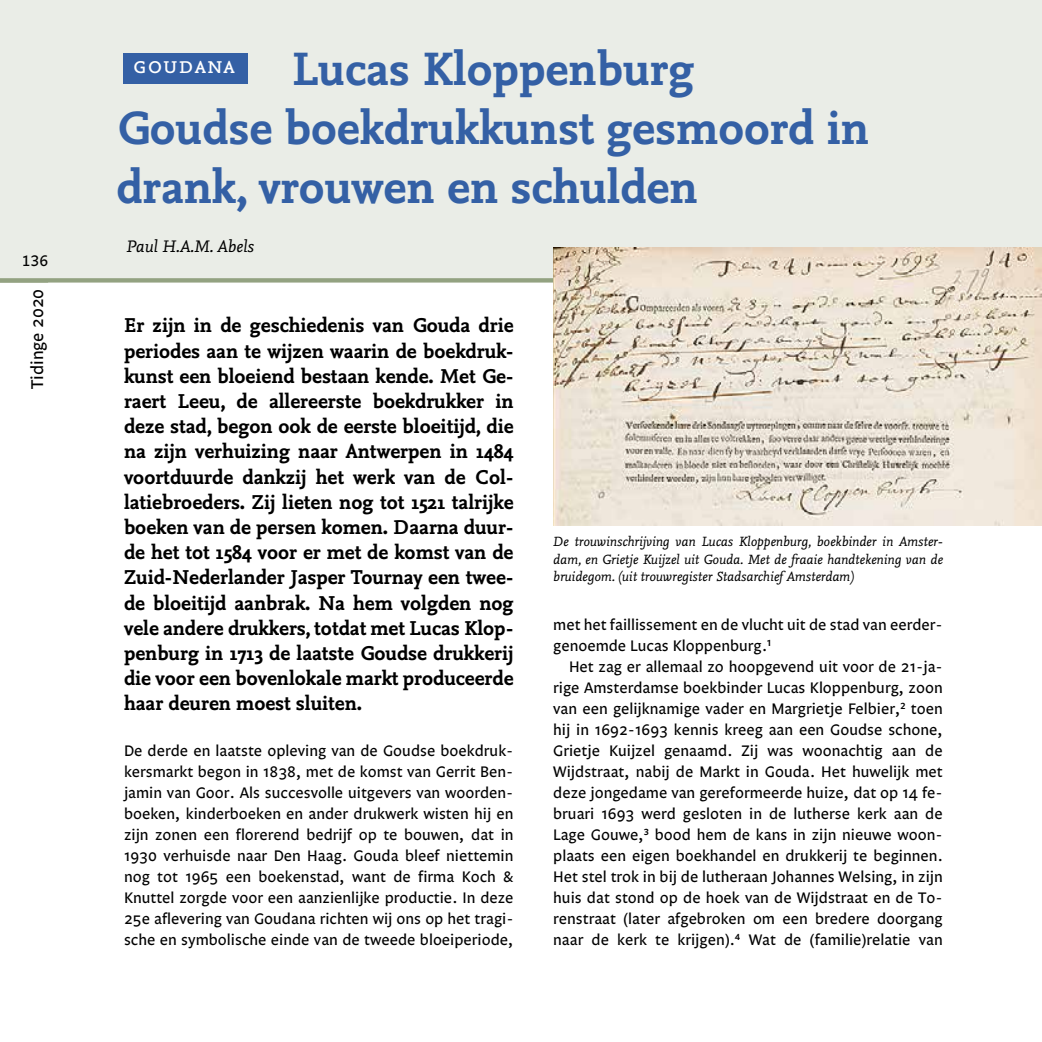
<style>
.page{position:relative;width:1042px;height:1042px;background:#fff}
.page>*{position:absolute;margin:0;border:0;box-sizing:border-box;transform-origin:0 0}
.t1{font:700 49px/58.8px "Nexus Mix";color:#3460a5}
.t2{font:24.5px "Nexus Mix Regular SC";letter-spacing:.05em;color:#fff}
.t3{font:700 21px/25.2px "Nexus Mix";color:#000;text-align:justify}
.t4{font:italic 17.5px "Nexus Mix";color:#000}
.t5{font:17.5px "Legato One";color:#000}
.t6{font:15.75px/21px "Legato One";color:#000;text-align:justify}
.t7{font:15.75px "Legato One TF";color:#000}
.t8{font:italic 14px/17.5px "Nexus Mix";color:#000;text-align:justify}
</style>
<div class="page">
<div style="left:0;top:0;width:1042px;height:280px;background:#eaede7"></div>
<div style="left:0;top:278px;width:1042px;height:5px;background:#93a281"></div>
<img style="left:553px;top:247px;width:489px;height:278px">
<div style="left:123px;top:54px;width:125px;height:30px;background:#3460a5"></div>
<p class="t7" style="left:22px;top:252px;width:28px">136</p>
<p class="t5" style="left:27px;top:389px;width:102px;rotate:-90deg">Tidinge 2020</p>
<h1 class="t1" style="left:116px;top:39px;width:754px;text-indent:175px">Lucas Kloppenburg<br>Goudse boekdrukkunst gesmoord in drank, vrouwen en schulden</h1>
<p class="t4" style="left:126px;top:235px;width:129px">Paul H.A.M. Abels</p>
<h2 class="t2" style="left:133px;top:49px;width:103px">goudana</h2>
<p class="t3" style="left:124px;top:312px;width:391px">Er zijn in de geschiedenis van Gouda drie periodes aan te wijzen waarin de boekdruk&shy;kunst een bloeiend bestaan kende. Met Ge&shy;raert Leeu, de allereerste boekdrukker in deze stad, begon ook de eerste bloeitijd, die na zijn verhuizing naar Antwerpen in 1484 voortduurde dankzij het werk van de Col&shy;latiebroeders. Zij lieten nog tot 1521 talrijke boeken van de persen komen. Daarna duur&shy;de het tot 1584 voor er met de komst van de Zuid-Nederlander Jasper Tournay een twee&shy;de bloeitijd aanbrak. Na hem volgden nog vele andere drukkers, totdat met Lucas Klop&shy;penburg in 1713 de laatste Goudse drukkerij die voor een bovenlokale markt produceerde haar deuren moest sluiten.</p>
<p class="t6" style="left:124px;top:741px;width:391px">De derde en laatste opleving van de Goudse boekdruk&shy;kersmarkt begon in 1838, met de komst van Gerrit Ben&shy;jamin van Goor. Als succesvolle uitgevers van woorden&shy;boeken, kinderboeken en ander drukwerk wisten hij en zijn zonen een florerend bedrijf op te bouwen, dat in 1930 verhuisde naar Den Haag. Gouda bleef niettemin nog tot 1965 een boekenstad, want de firma Koch &amp; Knuttel zorgde voor een aanzienlijke productie. In deze 25e aflevering van Goudana richten wij ons op het tragi&shy;sche en symbolische einde van de tweede bloeiperiode,</p>
<p class="t8" style="left:553px;top:533px;width:391px">De trouwinschrijving van Lucas Kloppenburg, boekbinder in Amster&shy;dam, en Grietje Kuijzel uit Gouda. Met de fraaie handtekening van de bruidegom. (uit trouwregister Stadsarchief Amsterdam)</p>
<p class="t6" style="left:553px;top:615px;width:391px">met het faillissement en de vlucht uit de stad van eerder&shy;genoemde Lucas Kloppenburg.<sup>1</sup></p>
<p class="t6" style="left:553px;top:657px;width:391px;text-indent:16px">Het zag er allemaal zo hoopgevend uit voor de 21-ja&shy;rige Amsterdamse boekbinder Lucas Kloppenburg, zoon van een gelijknamige vader en Margrietje Felbier,<sup>2</sup> toen hij in 1692-1693 kennis kreeg aan een Goudse schone, Grietje Kuijzel genaamd. Zij was woonachtig aan de Wijdstraat, nabij de Markt in Gouda. Het huwelijk met deze jongedame van gereformeerde huize, dat op 14 fe&shy;bruari 1693 werd gesloten in de lutherse kerk aan de Lage Gouwe,<sup>3</sup> bood hem de kans in zijn nieuwe woon&shy;plaats een eigen boekhandel en drukkerij te beginnen.<br>Het stel trok in bij de lutheraan Johannes Welsing, in zijn huis dat stond op de hoek van de Wijdstraat en de To&shy;renstraat (later afgebroken om een bredere doorgang naar de kerk te krijgen).<sup>4</sup> Wat de (familie)relatie van</p>
</div>
